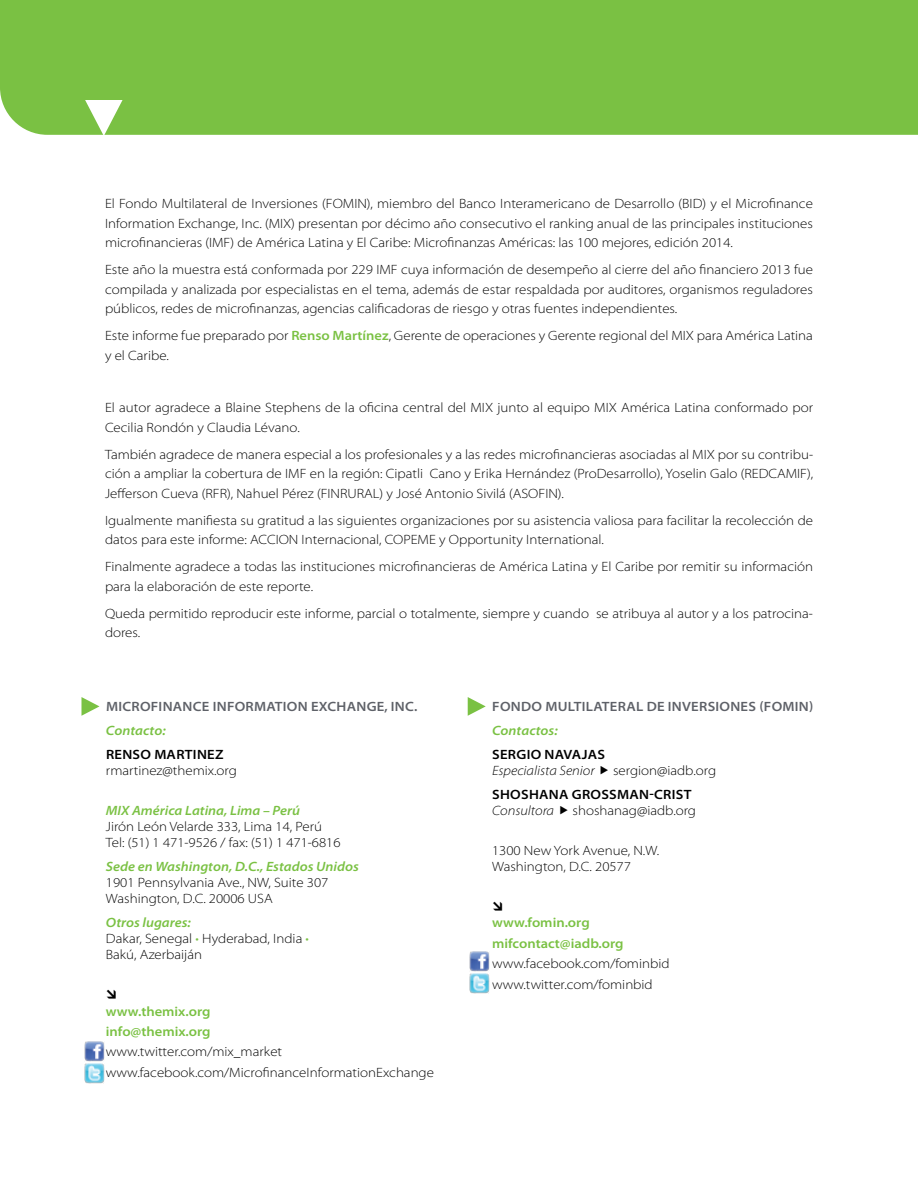
<style>
.page{position:relative;width:918px;height:1188px;background:#fff}
.page>*{position:absolute;margin:0;border:0;box-sizing:border-box;transform-origin:0 0}
.t1{font:300 semi-expanded 13.5px/19.5px "Myriad Pro";color:#000}
.t2{font:italic 600 semi-expanded 13.5px "Myriad Pro";color:#7ac143}
.t3{font:600 semi-expanded 13.5px "Myriad Pro";letter-spacing:.02em;color:#5e6168}
.t4{font:600 semi-expanded 13.5px/20.4px "Myriad Pro";color:#7ac143}
.t5{font:600 semi-expanded 13.5px "Myriad Pro";letter-spacing:.02em;color:#000}
.t6{font:italic 300 semi-expanded 13.5px "Myriad Pro";color:#000}
.s1{font-weight:600;color:#7ac143}
.s2{font-weight:600;font-style:italic;color:#7ac143}
.s3{color:#7ac143}
</style>
<div class="page">
<div style="left:0;top:0;width:918px;height:135px;background:#7ac143"></div>
<svg style="left:85px;top:100px;width:38px;height:35px"></svg>
<svg style="left:81px;top:697px;width:19px;height:19px"></svg>
<img style="left:85px;top:1064px;width:20px;height:20px">
<img style="left:85px;top:1042px;width:20px;height:20px">
<svg style="left:468px;top:697px;width:18px;height:19px"></svg>
<img style="left:470px;top:974px;width:20px;height:20px">
<img style="left:470px;top:952px;width:20px;height:20px">
<p class="t1" style="left:105px;top:194px;width:710px;text-align:justify">El Fondo Multilateral de Inversiones (FOMIN), miembro del Banco Interamericano de Desarrollo (BID) y el Microfinance Information Exchange, Inc. (MIX) presentan por décimo año consecutivo el ranking anual de las principales instituciones microfinancieras (IMF) de América Latina y El Caribe: Microfinanzas Américas: las 100 mejores, edición 2014.</p>
<p class="t1" style="left:105px;top:260px;width:710px;text-align:justify">Este año la muestra está conformada por 229 IMF cuya información de desempeño al cierre del año financiero 2013 fue compilada y analizada por especialistas en el tema, además de estar respaldada por auditores, organismos reguladores públicos, redes de microfinanzas, agencias calificadoras de riesgo y otras fuentes independientes.</p>
<p class="t1" style="left:105px;top:326px;width:710px">Este informe fue preparado por <span class="s1">RENSO MARTÍNEZ</span>, Gerente de operaciones y Gerente regional del MIX para América Latina y el Caribe.</p>
<p class="t1" style="left:105px;top:398px;width:709px">El autor agradece a Blaine Stephens de la oficina central del MIX junto al equipo MIX América Latina conformado por<br>Cecilia Rondón y Claudia Lévano.</p>
<p class="t1" style="left:105px;top:445px;width:710px;text-align:justify">También agradece de manera especial a los profesionales y a las redes microfinancieras asociadas al MIX por su contribu&shy;ción a ampliar la cobertura de IMF en la región: Cipatli Cano y Erika Hernández (ProDesarrollo), Yoselin Galo (REDCAMIF), Jefferson Cueva (RFR), Nahuel Pérez (FINRURAL) y José Antonio Sivilá (ASOFIN).</p>
<p class="t1" style="left:105px;top:511px;width:710px">Igualmente manifiesta su gratitud a las siguientes organizaciones por su asistencia valiosa para facilitar la recolección de datos para este informe: ACCION Internacional, COPEME y Opportunity International.</p>
<p class="t1" style="left:105px;top:557px;width:710px">Finalmente agradece a todas las instituciones microfinancieras de América Latina y El Caribe por remitir su información para la elaboración de este reporte.</p>
<p class="t1" style="left:105px;top:603px;width:709px">Queda permitido reproducir este informe, parcial o totalmente, siempre y cuando se atribuya al autor y a los patrocina&shy;dores.</p>
<p class="t3" style="left:106px;top:699px;width:313px">MICROFINANCE INFORMATION EXCHANGE, INC.</p>
<p class="t2" style="left:106px;top:723px;width:61px">Contacto:</p>
<p class="t5" style="left:106px;top:747px;width:119px">RENSO MARTINEZ</p>
<p class="t1" style="left:106px;top:761px;width:133px">rmartinez@themix.org</p>
<p class="t2" style="left:106px;top:803px;width:196px">MIX América Latina, Lima – Perú</p>
<p class="t1" style="left:106px;top:819px;width:236px;line-height:16.2px">Jirón León Velarde 333, Lima 14, Perú<br>Tel: (51) 1 471-9526 / fax: (51) 1 471-6816</p>
<p class="t2" style="left:106px;top:859px;width:255px">Sede en Washington, D.C., Estados Unidos</p>
<p class="t1" style="left:106px;top:875px;width:224px;line-height:16.2px">1901 Pennsylvania Ave., NW, Suite 307<br>Washington, D.C. 20006 USA</p>
<p class="t1" style="left:106px;top:915px;width:205px;line-height:16.2px"><span class="s2">Otros lugares:<br></span>Dakar, Senegal <span class="s3">•</span> Hyderabad, India <span class="s3">•<br></span>Bakú, Azerbaiján</p>
<p class="t4" style="left:106px;top:1001px;width:106px">WWW.THEMIX.ORG<br>INFO@THEMIX.ORG</p>
<p class="t1" style="left:106px;top:1042px;width:330px;line-height:20.4px">www.twitter.com/mix_market www.facebook.com/MicrofinanceInformationExchange</p>
<p class="t3" style="left:492px;top:699px;width:323px">FONDO MULTILATERAL DE INVERSIONES (FOMIN)</p>
<p class="t2" style="left:492px;top:723px;width:67px">Contactos:</p>
<p class="t5" style="left:492px;top:747px;width:114px">SERGIO NAVAJAS</p>
<p class="t6" style="left:492px;top:763px;width:104px">Especialista Senior</p>
<p class="t1" style="left:613px;top:761px;width:105px">sergion@iadb.org</p>
<p class="t5" style="left:492px;top:787px;width:201px">SHOSHANA GROSSMAN-CRIST</p>
<p class="t6" style="left:492px;top:803px;width:63px">Consultora</p>
<p class="t1" style="left:573px;top:801px;width:125px">shoshanag@iadb.org</p>
<p class="t1" style="left:492px;top:842px;width:169px;line-height:16.2px">1300 New York Avenue, N.W.<br>Washington, D.C. 20577</p>
<p class="t4" style="left:492px;top:913px;width:133px">WWW.FOMIN.ORG<br>MIFCONTACT@IADB.ORG</p>
<p class="t1" style="left:492px;top:954px;width:179px;line-height:20.4px">www.facebook.com/fominbid www.twitter.com/fominbid</p>
</div>
